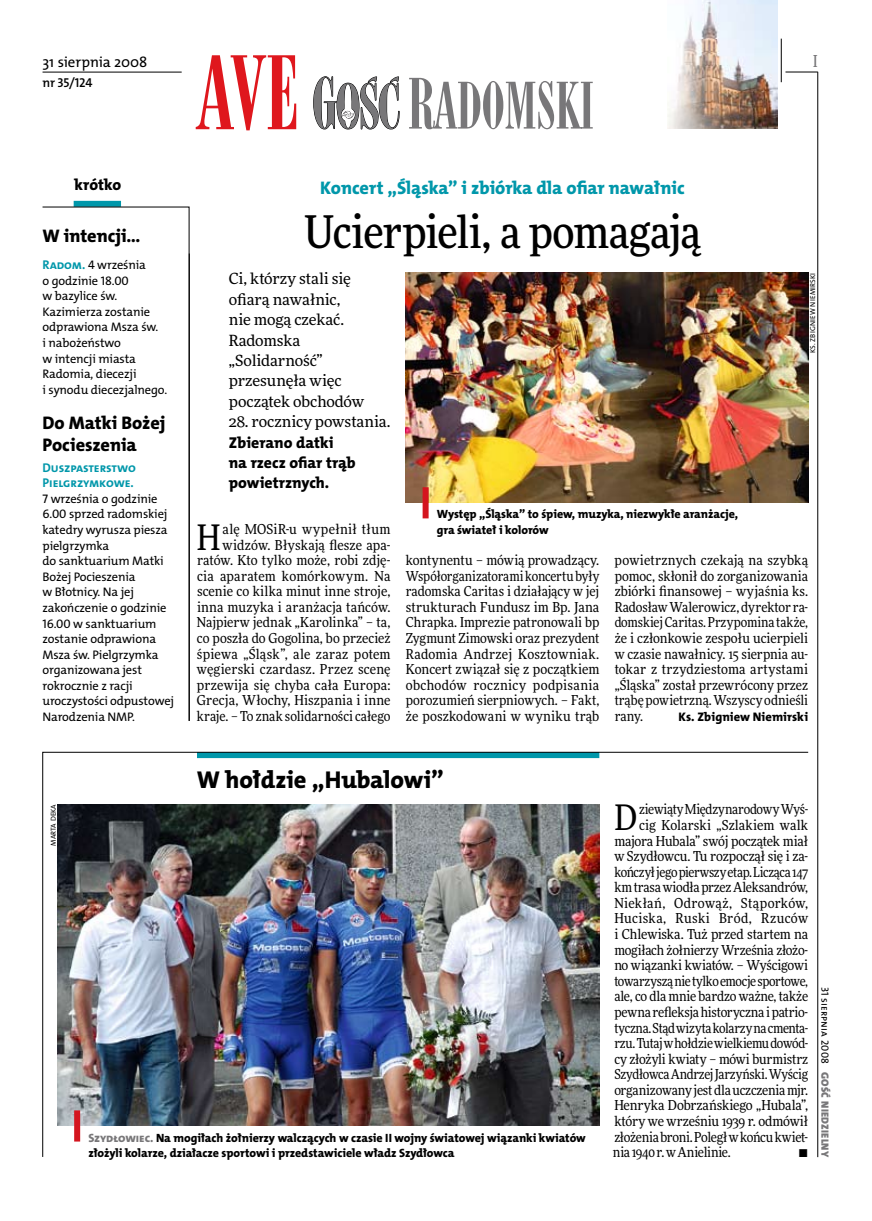
<style>
.page{position:relative;width:872px;height:1221px;background:#fff}
.page>*{position:absolute;margin:0;border:0;box-sizing:border-box;transform-origin:0 0}
.t1{font:500 45px "Freeday Narrow";letter-spacing:-.02em;color:#000}
.t2{font:35.25px "Freeday Narrow News";color:#000}
.t3{font:24.45px "The Mix HP8 Ex Bld";color:#000}
.t4{font:18.3px "The Mix HP8 Ex Bld";color:#0097aa}
.t5{font:18.3px/21.6px "The Mix HP8 Ex Bld";letter-spacing:-.005em;color:#000}
.t6{font:500 16.5px "Freeday Narrow";color:#787779;scale:.9 1}
.t7{font:15.75px/20.4px "The Mix HP8 Ex Bld";letter-spacing:.005em;color:#000}
.t8{font:15.45px/20.4px "Freeday News";letter-spacing:-.005em;color:#000}
.t9{font:14.85px "The Mix HP5 Plain";color:#000}
.t10{font:13.8px/15.6px "Freeday Narrow News";letter-spacing:-.005em;color:#000;text-align:justify}
.t11{font:13.8px "Freeday Narrow News";letter-spacing:-.025em;color:#000}
.t12{font:13.8px "Freeday Narrow News";letter-spacing:-.03em;color:#000}
.t13{font:13.8px "Freeday Narrow News";letter-spacing:.02em;color:#000}
.t14{font:13.8px "Freeday Narrow News";letter-spacing:.025em;color:#000}
.t15{font:12.9px "The Mix HP6 Se Bld";letter-spacing:-.02em;color:#000}
.t16{font:12.75px/15.6px "The Mix HP7 Bld";letter-spacing:-.005em;color:#0097aa}
.t17{font:12.45px/15.6px "The Mix HP5 Plain";letter-spacing:-.01em;color:#000}
.t18{font:12.45px "The Mix HP8 Ex Bld";letter-spacing:.025em;color:#000}
.t19{font:12px/15.6px "The Mix HP8 Ex Bld";letter-spacing:-.005em;color:#000}
.t20{font:10.5px "The Mix HP9 Blk";letter-spacing:.025em;color:#787779}
.t21{font:10.5px "The Mix HP5 Plain";letter-spacing:.01em;color:#000}
.t22{font:7.2px "The Mix HP5 Plain";letter-spacing:.025em;color:#000}
.s1{font-family:"The Mix HP7 Bld";font-size:12.75px;color:#0097aa}
.s2{color:#787779}
</style>
<div class="page">
<hr style="left:817px;top:72px;width:1px;height:1084px;background:#000">
<hr style="left:781px;top:39px;width:1px;height:43px;background:#000">
<img style="left:668px;top:0;width:109px;height:128px">
<hr style="left:189px;top:253px;width:1px;height:468px;background:#000">
<svg style="left:313px;top:76px;width:87px;height:53px"></svg>
<svg style="left:409px;top:78px;width:184px;height:51px"></svg>
<svg style="left:196px;top:55px;width:100px;height:75px"></svg>
<hr style="left:785px;top:72px;width:32px;height:1px;background:#000">
<hr style="left:43px;top:72px;width:139px;height:1px;background:#000">
<img style="left:406px;top:273px;width:402px;height:230px">
<div style="left:422px;top:487px;width:6px;height:31px;background:#d4151f"></div>
<div style="left:74px;top:201px;width:47px;height:6px;background:#0097aa"></div>
<svg style="left:42px;top:207px;width:147px;height:514px"></svg>
<img style="left:42px;top:751px;width:766px;height:406px">
<p class="t9" style="left:43px;top:53px;width:106px">31 sierpnia 2008</p>
<p class="t15" style="left:43px;top:75px;width:51px">nr 35/124</p>
<p class="t6" style="left:813px;top:50px;width:6px">I</p>
<p class="t7" style="left:74px;top:175px;width:48px">krótko</p>
<h3 class="t5" style="left:43px;top:226px;width:100px">W intencji...</h3>
<p class="t17" style="left:43px;top:257px;width:126px"><span class="s1">Radom.</span> 4 września<br>o godzinie 18.00<br>w bazylice św.<br>Kazimierza zostanie odprawiona Msza św.<br>i nabożeństwo<br>w intencji miasta<br>Radomia, diecezji<br>i synodu diecezjalnego.</p>
<h3 class="t5" style="left:43px;top:412px;width:125px">Do Matki Bożej<br>Pocieszenia</h3>
<p class="t16" style="left:43px;top:459px;width:95px">Duszpasterstwo<br>Pielgrzymkowe.</p>
<p class="t17" style="left:43px;top:491px;width:134px">7 września o godzinie<br>6.00 sprzed radomskiej katedry wyrusza piesza pielgrzymka<br>do sanktuarium Matki<br>Bożej Pocieszenia<br>w Błotnicy. N a jej zakończenie o godzinie<br>16.00 w sanktuarium zostanie odprawiona<br>Msza św. Pielgrzymka organizowana jest rokrocznie z racji uroczystości odpustowej<br>N arodzenia N MP.</p>
<h3 class="t4" style="left:320px;top:175px;width:366px">Koncert „Śląska” i zbiórka dla ofiar nawałnic</h3>
<h1 class="t1" style="left:304px;top:204px;width:398px">Ucierpieli, a pomagają</h1>
<p class="t8" style="left:229px;top:268px;width:137px">Ci, którzy stali się ofiarą nawałnic, nie mogą czekać.<br>Radomska „Solidarność” przesunęła więc początek obchodów</p>
<p class="t8" style="left:229px;top:411px;width:163px">28. rocznicy powstania.</p>
<p class="t7" style="left:229px;top:432px;width:128px">Zbierano datki<br>na rzecz ofiar trąb powietrznych.</p>
<p class="t22" style="left:808px;top:353px;width:81px;rotate:-90deg">Ks. Zbigniew N iemirski</p>
<p class="t10" style="left:197px;top:521px;width:195px;text-align:right">alę MOSiR-u wypełnił tłum widzów. Błyskają flesze apa&shy;ratów. Kto tylko może, robi zdję&shy;cia aparatem komórkowym. Na scenie co kilka minut inne stroje, inna muzyka i aranżacja tańców.<br>Najpierw jednak „Karolinka” – ta, co poszła do Gogolina, bo przecież śpiewa „Śląsk”, ale zaraz potem węgierski czardasz. Przez scenę przewija się chyba cała Europa:<br>Grecja, Włochy, Hiszpania i inne kraje. – To znak solidarności całego</p>
<h2 class="t2" style="left:197px;top:515px;width:25px">H</h2>
<p class="t19" style="left:437px;top:506px;width:303px">Występ „Śląska” to śpiew, muzyka, niezwykłe aranżacje, gra świateł i kolorów</p>
<p class="t10" style="left:406px;top:552px;width:195px">kontynentu – mówią prowadzący.<br>Współorganizatorami koncertu były radomska Caritas i działający w jej strukturach Fundusz im Bp. Jana Chrapka. Imprezie patronowali bp Zygmunt Zimowski oraz prezydent Radomia Andrzej Kosztowniak.<br>Koncert związał się z początkiem obchodów rocznicy podpisania porozumień sierpniowych. – Fakt, że poszkodowani w wyniku trąb</p>
<p class="t10" style="left:614px;top:552px;width:195px">powietrznych czekają na szybką pomoc, skłonił do zorganizowania zbiórki finansowej – wyjaśnia ks.<br>Radosław Walerowicz, dyrektor ra&shy;domskiej Caritas. Przypomina także, że i członkowie zespołu ucierpieli w czasie nawałnicy. 15 sierpnia au&shy;tokar z trzydziestoma artystami „Śląska” został przewrócony przez trąbę powietrzną. Wszyscy odnieśli rany.</p>
<p class="t18" style="left:678px;top:708px;width:131px">Ks. Zbigniew Niemirski</p>
<h3 class="t3" style="left:197px;top:764px;width:248px">W hołdzie „Hubalowi”</h3>
<p class="t22" style="left:49px;top:845px;width:43px;rotate:-90deg">Marta Deka</p>
<p class="t19" style="left:88px;top:1129px;width:499px"><span class="s2">Szydłowiec.</span> Na mogiłach żołnierzy walczących w czasie II wojny światowej wiązanki kwiatów złożyli kolarze, działacze sportowi i przedstawiciele władz Szydłowca</p>
<h2 class="t2" style="left:614px;top:795px;width:24px">D</h2>
<p class="t10" style="left:639px;top:801px;width:170px">ziewiąty Międzynarodowy Wyś-</p>
<p class="t10" style="left:639px;top:817px;width:170px">cig Kolarski „Szlakiem walk</p>
<p class="t10" style="left:614px;top:832px;width:195px">majora Hubala” swój początek miał</p>
<p class="t10" style="left:614px;top:848px;width:195px">w Szydłowcu. Tu rozpoczął się i za-</p>
<p class="t12" style="left:614px;top:863px;width:195px">kończył jego pierwszy etap. Licząca 147</p>
<p class="t10" style="left:614px;top:879px;width:195px">km trasa wiodła przez Aleksandrów,</p>
<p class="t13" style="left:614px;top:894px;width:195px">Niekłań, Odrowąż, Stąporków,</p>
<p class="t14" style="left:614px;top:910px;width:195px">Huciska, Ruski Bród, Rzuców</p>
<p class="t10" style="left:614px;top:926px;width:195px">i Chlewiska. Tuż przed startem na</p>
<p class="t10" style="left:614px;top:941px;width:195px">mogiłach żołnierzy Września złożo-</p>
<p class="t10" style="left:614px;top:957px;width:195px">no wiązanki kwiatów. – Wyścigowi</p>
<p class="t11" style="left:614px;top:972px;width:195px">towarzyszą nie tylko emocje sportowe,</p>
<p class="t10" style="left:614px;top:988px;width:195px">ale, co dla mnie bardzo ważne, także</p>
<p class="t10" style="left:614px;top:1004px;width:195px">pewna refleksja historyczna ipatrio-</p>
<p class="t10" style="left:614px;top:1019px;width:195px">tyczna. Stąd wizyta kolarzy na cmenta-</p>
<p class="t11" style="left:614px;top:1034px;width:195px">rzu. Tutaj whołdzie wielkiemu dowód-</p>
<p class="t10" style="left:614px;top:1050px;width:195px">cy złożyli kwiaty – mówi burmistrz</p>
<p class="t11" style="left:614px;top:1065px;width:195px">Szydłowca Andrzej Jarzyński. Wyścig</p>
<p class="t10" style="left:614px;top:1081px;width:195px">organizowany jest dla uczczenia mjr.</p>
<p class="t10" style="left:614px;top:1097px;width:195px">Henryka Dobrzańskiego „Hubala”,</p>
<p class="t10" style="left:614px;top:1112px;width:195px">który we wrześniu 1939 r. odmówił</p>
<p class="t11" style="left:614px;top:1128px;width:195px">złożenia broni. Poległ wkońcu kwiet-</p>
<p class="t10" style="left:613px;top:1144px;width:119px">nia 1940 r. wAnielinie.</p>
<p class="t10" style="left:798px;top:1144px;width:11px">•</p>
<p class="t21" style="left:832px;top:986px;width:79px;rotate:90deg">31 sierpnia 2008</p>
<p class="t20" style="left:832px;top:1071px;width:87px;rotate:90deg">Gość Niedzielny</p>
</div>
